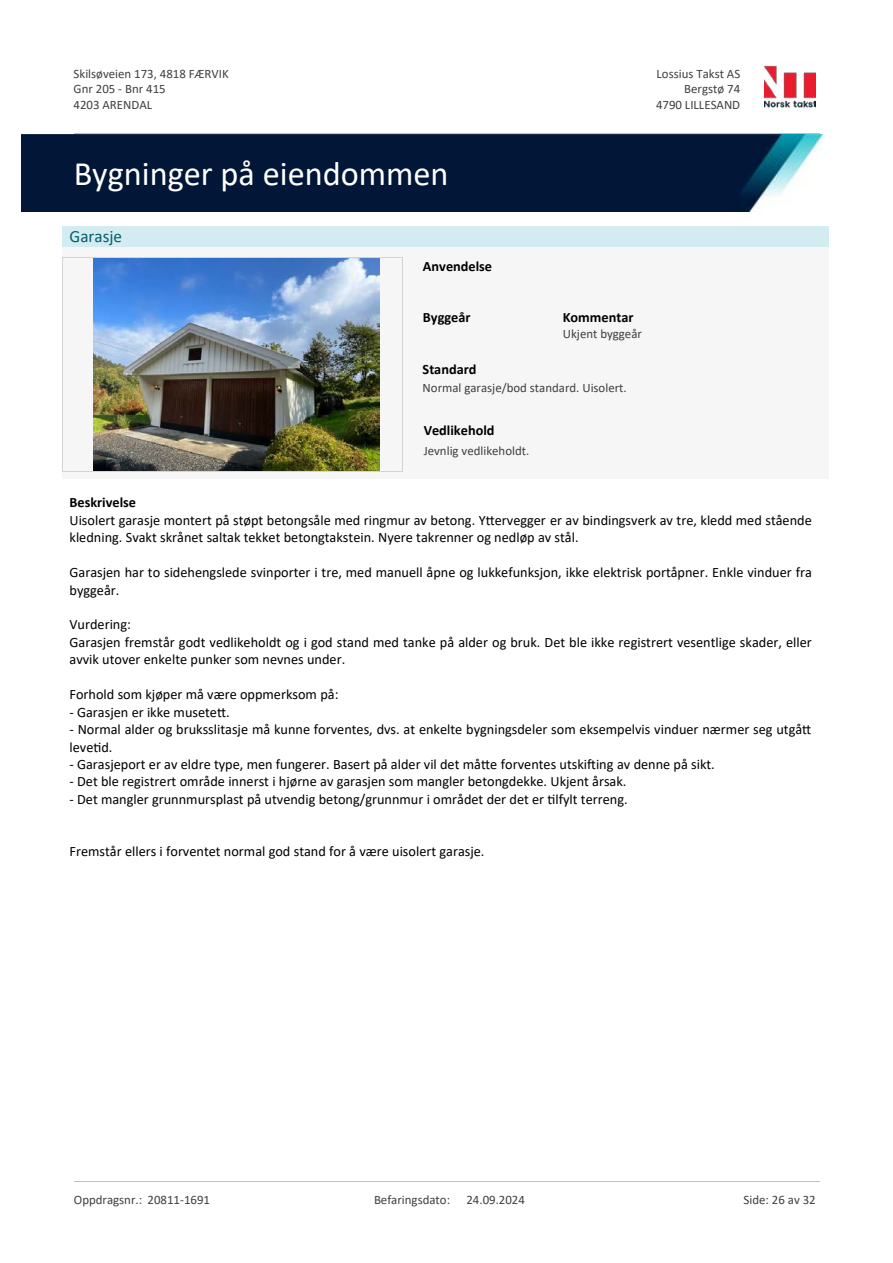
<style>
.page{position:relative;width:893px;height:1263px;background:#fff}
.page>*{position:absolute;margin:0;border:0;box-sizing:border-box;transform-origin:0 0}
.t1{font:34.35px "Calibri";color:#fff}
.t2{font:17.1px "Calibri";color:#065c69}
.t3{font:14.25px/17.4px "Calibri";color:#000}
.t4{font:700 14.25px "Calibri";color:#000}
.t5{font:12.9px/15.8px "Calibri";color:#404040}
</style>
<div class="page">
<img style="left:21px;top:134px;width:802px;height:77px">
<div style="left:62px;top:226px;width:767px;height:21px;background:#d3ecf1"></div>
<div style="left:62px;top:247px;width:767px;height:231px;background:#f6f6f6"></div>
<img style="left:93px;top:258px;width:286px;height:213px">
<hr style="left:62px;top:257px;width:1px;height:214px;background:#d3d3d3">
<hr style="left:402px;top:257px;width:1px;height:214px;background:#d3d3d3">
<hr style="left:62px;top:257px;width:340px;height:1px;background:#d3d3d3">
<hr style="left:62px;top:471px;width:340px;height:1px;background:#d3d3d3">
<img style="left:765px;top:65px;width:50px;height:43px">
<hr style="left:74px;top:133px;width:745px;height:1px;background:#c0c0c0">
<hr style="left:74px;top:1181px;width:745px;height:1px;background:#c0c0c0">
<p class="t5" style="left:74px;top:65px;width:157px">Skilsøveien 173, 4818 FÆRVIK<br>Gnr 205 - Bnr 415<br>4203 ARENDAL</p>
<p class="t5" style="left:656px;top:65px;width:85px">Lossius Takst AS</p>
<p class="t5" style="left:684px;top:81px;width:57px">Bergstø 74</p>
<p class="t5" style="left:656px;top:96px;width:86px">4790 LILLESAND</p>
<h1 class="t1" style="left:74px;top:149px;width:376px">Bygninger på eiendommen</h1>
<p class="t2" style="left:70px;top:225px;width:54px">Garasje</p>
<p class="t4" style="left:423px;top:256px;width:71px">Anvendelse</p>
<p class="t4" style="left:423px;top:307px;width:49px">Byggeår</p>
<p class="t4" style="left:563px;top:307px;width:72px">Kommentar</p>
<p class="t5" style="left:563px;top:326px;width:81px">Ukjent byggeår</p>
<p class="t4" style="left:423px;top:359px;width:55px">Standard</p>
<p class="t5" style="left:423px;top:380px;width:206px">Normal garasje/bod standard. Uisolert.</p>
<p class="t4" style="left:424px;top:420px;width:72px">Vedlikehold</p>
<p class="t5" style="left:424px;top:443px;width:107px">Jevnlig vedlikeholdt.</p>
<p class="t4" style="left:70px;top:492px;width:68px">Beskrivelse</p>
<p class="t3" style="left:70px;top:511px;width:744px">Uisolert garasje montert på støpt betongsåle med ringmur av betong. Y琀琀ervegger er av bindingsverk av tre, kledd med stående kledning. Svakt skrånet saltak tekket betongtakstein. Nyere takrenner og nedløp av stål.</p>
<p class="t3" style="left:70px;top:563px;width:744px">Garasjen har to sidehengslede svinporter i tre, med manuell åpne og lukkefunksjon, ikke elektrisk portåpner. Enkle vinduer fra byggeår.</p>
<p class="t3" style="left:70px;top:616px;width:744px">Vurdering:<br>Garasjen fremstår godt vedlikeholdt og i god stand med tanke på alder og bruk. Det ble ikke registrert vesentlige skader, eller avvik utover enkelte punker som nevnes under.</p>
<p class="t3" style="left:70px;top:685px;width:270px">Forhold som kjøper må være oppmerksom på:</p>
<p class="t3" style="left:70px;top:703px;width:162px">- Garasjen er ikke musete琀琀.</p>
<p class="t3" style="left:70px;top:720px;width:743px">- Normal alder og bruksslitasje må kunne forventes, dvs. at enkelte bygningsdeler som eksempelvis vinduer nærmer seg utgå琀琀leve琀椀d.</p>
<p class="t3" style="left:70px;top:755px;width:647px">- Garasjeport er av eldre type, men fungerer. Basert på alder vil det må琀琀e forventes utski昀琀ing av denne på sikt.</p>
<p class="t3" style="left:70px;top:773px;width:558px">- Det ble registrert område innerst i hjørne av garasjen som mangler betongdekke. Ukjent årsak.</p>
<p class="t3" style="left:70px;top:790px;width:560px">- Det mangler grunnmursplast på utvendig betong/grunnmur i området der det er 琀椀lfylt terreng.</p>
<p class="t3" style="left:70px;top:842px;width:416px">Fremstår ellers i forventet normal god stand for å være uisolert garasje.</p>
<p class="t5" style="left:74px;top:1192px;width:138px">Oppdragsnr.: 20811-1691</p>
<p class="t5" style="left:374px;top:1192px;width:78px">Befaringsdato:</p>
<p class="t5" style="left:466px;top:1192px;width:60px">24.09.2024</p>
<p class="t5" style="left:744px;top:1192px;width:74px">Side: 26 av 32</p>
</div>
